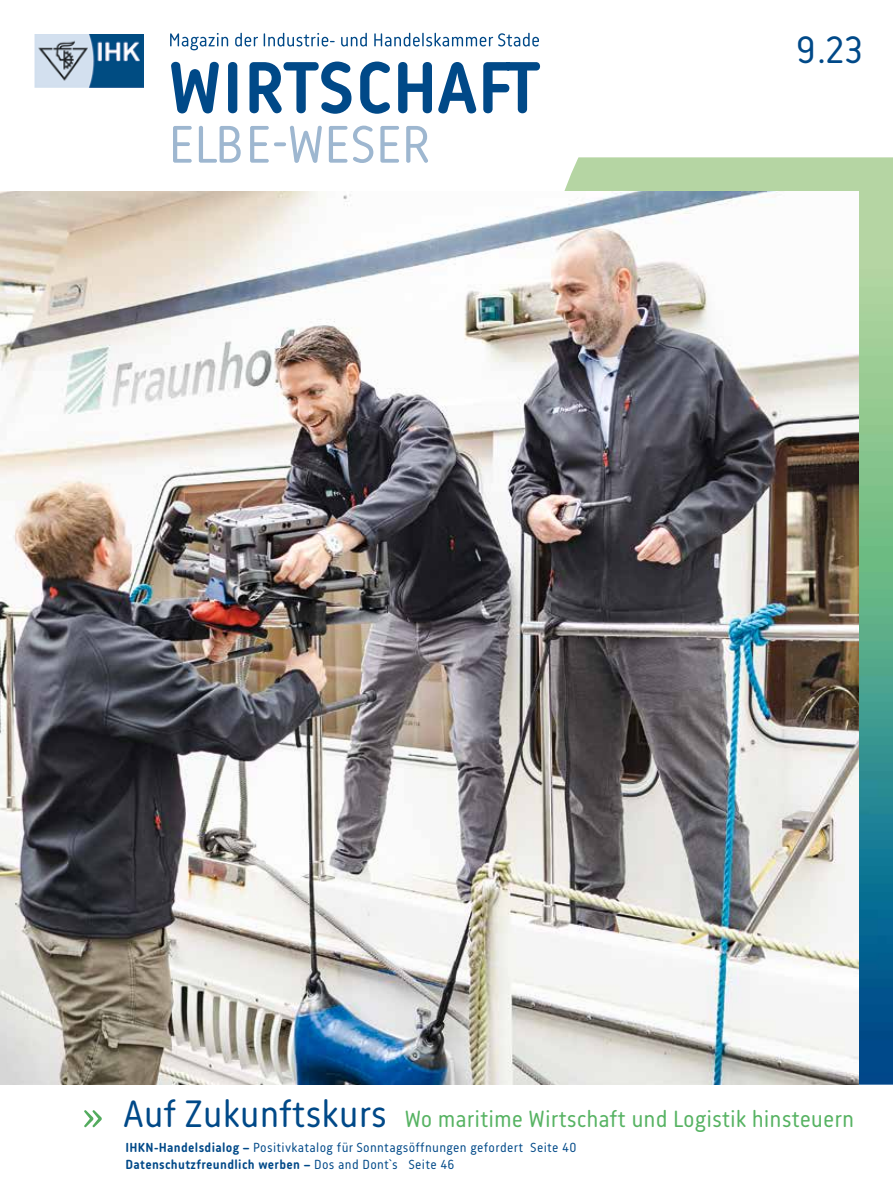
<style>
.page{position:relative;width:893px;height:1191px;background:#fff}
.page>*{position:absolute;margin:0;border:0;box-sizing:border-box;transform-origin:0 0}
.t1{font:39px "Korb";color:#004988}
.t2{font:24px "Korb";color:#57b363}
.t3{font:13.5px/16.5px "Korb";letter-spacing:.025em;color:#004988}
.s1{font-size:39px;color:#004988}
.s2{font-weight:700}
</style>
<div class="page">
<img style="left:564px;top:157px;width:329px;height:927px">
<svg style="left:84px;top:1110px;width:18px;height:17px"></svg>
<img style="left:34px;top:34px;width:110px;height:53px">
<svg style="left:171px;top:62px;width:369px;height:52px"></svg>
<svg style="left:170px;top:33px;width:369px;height:17px"></svg>
<svg style="left:173px;top:126px;width:255px;height:37px"></svg>
<img style="left:0;top:191px;width:859px;height:893px">
<h1 class="t1" style="left:796px;top:28px;width:69px">9.23</h1>
<h2 class="t2" style="left:123px;top:1105px;width:732px"><span class="s1">Auf Zukunftskurs</span> Wo maritime Wirtschaft und Logistik hinsteuern</h2>
<p class="t3" style="left:125px;top:1139px;width:453px"><span class="s2">IHKN-Handelsdialog –</span> Positivkatalog für Sonntagsöffnungen gefordert Seite 40<br><span class="s2">Datenschutzfreundlich werben –</span> Dos and Dont`s Seite 46</p>
</div>
